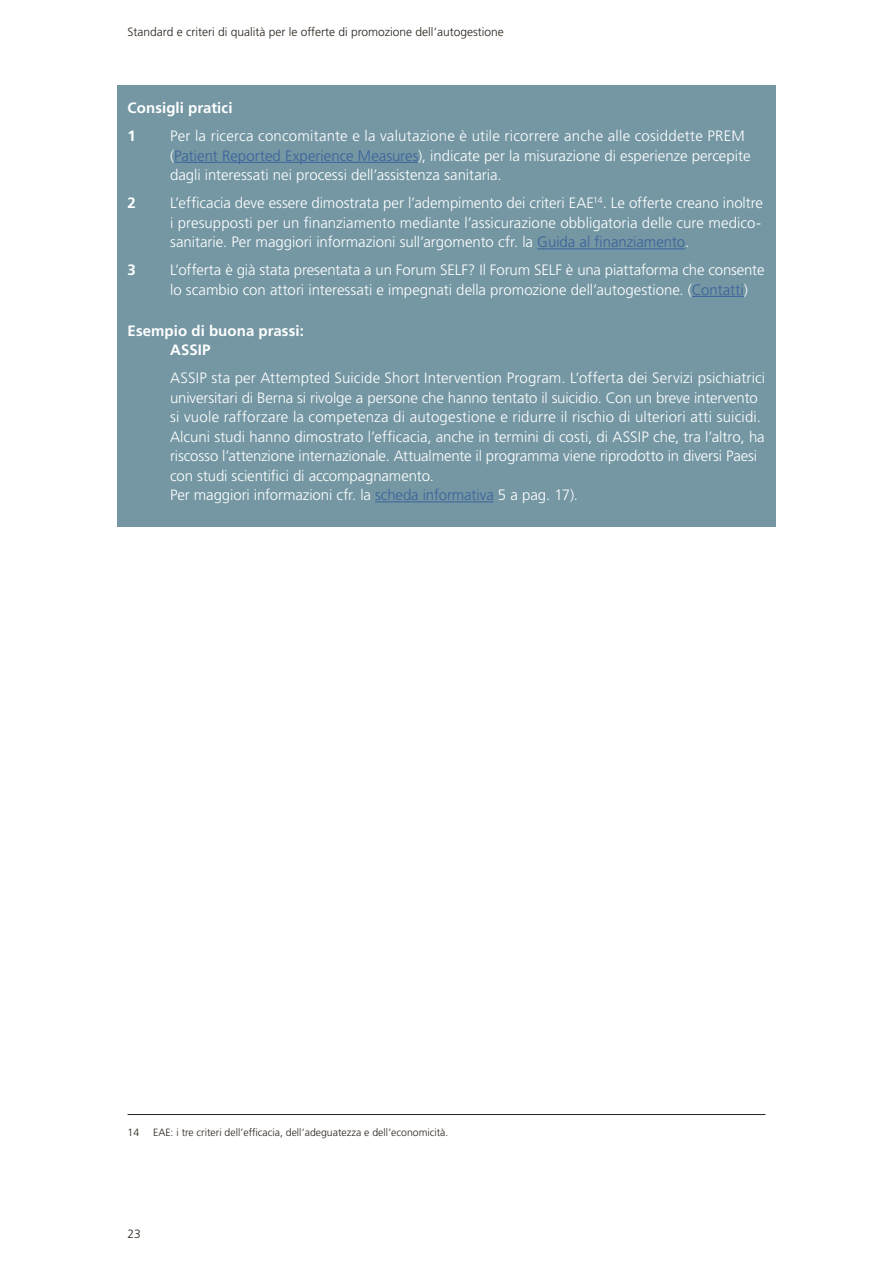
<style>
.page{position:relative;width:893px;height:1263px;background:#fff}
.page>*{position:absolute;margin:0;border:0;box-sizing:border-box;transform-origin:0 0}
._01_-_goodtips_lauft{font:300 15px/19.5px "Frutiger LT Pro";color:#fff}
._01_-_Goodtips_titel{font:700 15px/19.5px "Frutiger LT Pro";letter-spacing:.005em;color:#fff}
._01_-_goodtips_lauft-2{font:700 15px "Frutiger LT Pro";color:#fff}
.t1{font:300 12px "Frutiger LT Pro";color:#29211a}
._01_-_Endnote{font:300 10.5px "Frutiger LT Pro";color:#29211a}
.s1{color:#3b629b}
</style>
<div class="page">
<div style="left:117px;top:85px;width:659px;height:441px;background:#7497a3"></div>
<hr style="left:174px;top:162px;width:244px;height:1px;background:#3b629b">
<hr style="left:537px;top:248px;width:148px;height:1px;background:#3b629b">
<hr style="left:692px;top:296px;width:52px;height:1px;background:#3b629b">
<hr style="left:375px;top:501px;width:119px;height:1px;background:#3b629b">
<hr style="left:128px;top:1114px;width:637px;height:1px;background:#29211a">
<p class="t1" style="left:128px;top:24px;width:378px">Standard e criteri di qualità per le offerte di promozione dell’autogestione</p>
<p class="_01_-_Goodtips_titel" style="left:128px;top:98px;width:106px">Consigli pratici</p>
<p class="_01_-_goodtips_lauft-2" style="left:128px;top:127px;width:10px">1</p>
<p class="_01_-_goodtips_lauft" style="left:170px;top:126px;width:582px">Per la ricerca concomitante e la valutazione è utile ricorrere anche alle cosiddette PREM (<span class="s1">Patient Reported Experience Measures</span>), indicate per la misurazione di esperienze percepite dagli interessati nei processi dell’assistenza sanitaria.</p>
<p class="_01_-_goodtips_lauft-2" style="left:128px;top:194px;width:10px">2</p>
<p class="_01_-_goodtips_lauft" style="left:170px;top:193px;width:594px">L’efficacia deve essere dimostrata per l’adempimento dei criteri EAE<sup>14</sup>. Le offerte creano inoltre i presupposti per un finanziamento mediante l’assicurazione obbligatoria delle cure medico&shy;sanitarie. Per maggiori informazioni sull’argomento cfr. la <span class="s1">Guida al finanziamento</span>.</p>
<p class="_01_-_goodtips_lauft-2" style="left:128px;top:261px;width:10px">3</p>
<p class="_01_-_goodtips_lauft" style="left:170px;top:260px;width:596px">L’offerta è già stata presentata a un Forum SELF? Il Forum SELF è una piattaforma che consente lo scambio con attori interessati e impegnati della promozione dell’autogestione. (<span class="s1">Contatti</span>)</p>
<p class="_01_-_Goodtips_titel" style="left:170px;top:321px;width:135px;text-indent:-43px">Esempio di buona prassi:<br>ASSIP</p>
<p class="_01_-_goodtips_lauft" style="left:170px;top:368px;width:597px">ASSIP sta per Attempted Suicide Short Intervention Program. L’offerta dei Servizi psichiatrici universitari di Berna si rivolge a persone che hanno tentato il suicidio. Con un breve intervento si vuole rafforzare la competenza di autogestione e ridurre il rischio di ulteriori atti suicidi.<br>Alcuni studi hanno dimostrato l’efficacia, anche in termini di costi, di ASSIP che, tra l’altro, ha riscosso l’attenzione internazionale. Attualmente il programma viene riprodotto in diversi Paesi con studi scientifici di accompagnamento.<br>Per maggiori informazioni cfr. la <span class="s1">scheda informativa</span> 5 a pag. 17).</p>
<p class="_01_-_Endnote" style="left:128px;top:1126px;width:13px">14</p>
<p class="_01_-_Endnote" style="left:153px;top:1126px;width:297px">EAE: i tre criteri dell’efficacia, dell’adeguatezza e dell’economicità.</p>
<p class="t1" style="left:128px;top:1227px;width:15px">23</p>
</div>
